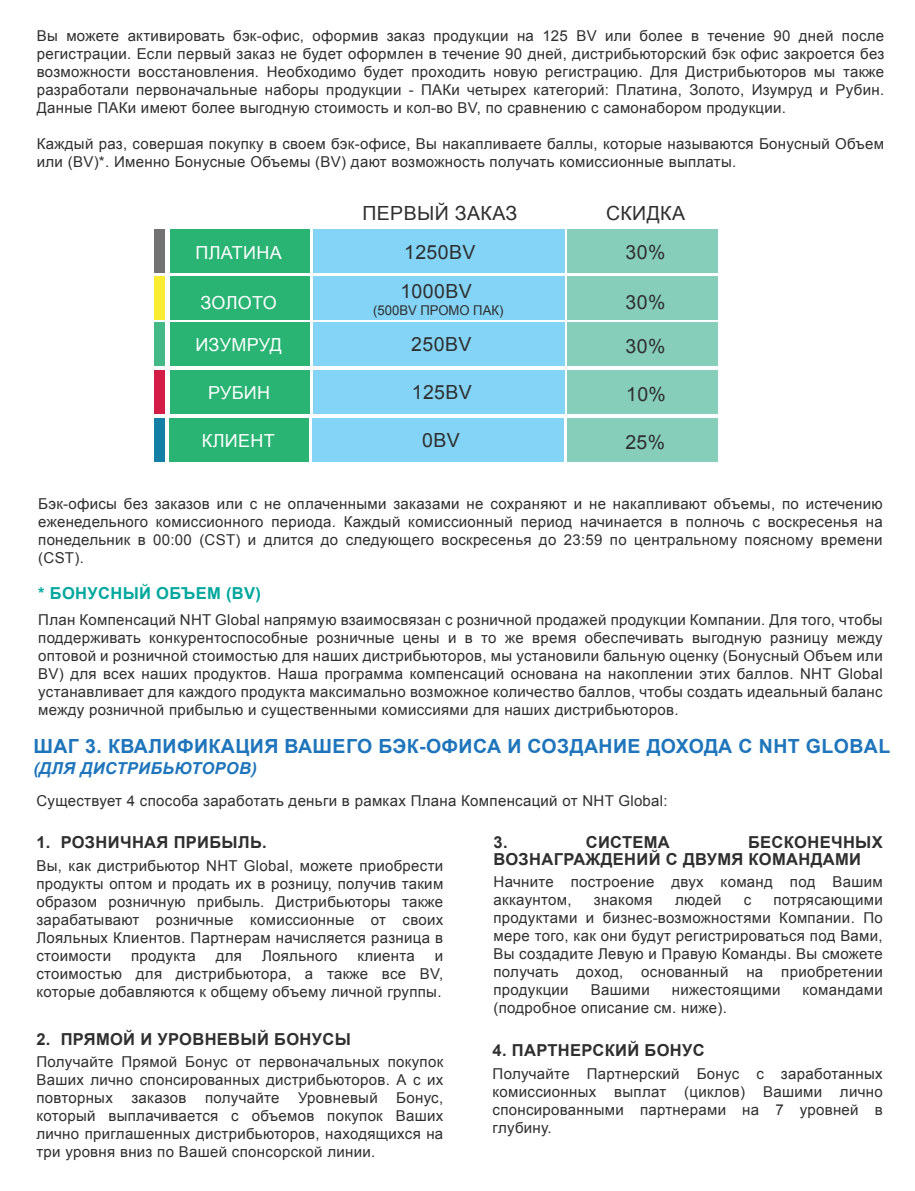
<style>
.page{position:relative;width:915px;height:1191px;background:#fff}
.page>*{position:absolute;margin:0;border:0;box-sizing:border-box;transform-origin:0 0}
.t1{font:700 19.5px "Arial";letter-spacing:.02em;color:#1e75bb}
.t2{font:19.5px "Arial";letter-spacing:.02em;color:#302f2f}
.t3{font:18px "Arial";letter-spacing:.02em;color:#fff}
.t4{font:700 16.5px/16.5px "Arial";letter-spacing:.02em;color:#302f2f}
.t5{font:italic 700 16.5px "Arial";letter-spacing:.02em;color:#1e75bb}
.t6{font:700 16.5px "Arial";letter-spacing:.02em;color:#00a79d}
.t7{font:15px/18px "Arial";letter-spacing:.02em;color:#302f2f;text-align:justify}
.t8{font:13.5px "Arial";color:#302f2f}
</style>
<div class="page">
<div style="left:313px;top:229px;width:251px;height:44px;background:#83d4f6"></div>
<div style="left:313px;top:276px;width:251px;height:43px;background:#83d4f6"></div>
<div style="left:313px;top:322px;width:251px;height:44px;background:#83d4f6"></div>
<div style="left:567px;top:229px;width:150px;height:44px;background:#86ceba"></div>
<div style="left:567px;top:276px;width:150px;height:43px;background:#86ceba"></div>
<div style="left:567px;top:322px;width:150px;height:44px;background:#86ceba"></div>
<div style="left:170px;top:229px;width:139px;height:44px;background:#29b473"></div>
<div style="left:170px;top:276px;width:139px;height:43px;background:#29b473"></div>
<div style="left:170px;top:322px;width:139px;height:44px;background:#29b473"></div>
<div style="left:154px;top:229px;width:10px;height:44px;background:#717271"></div>
<div style="left:154px;top:276px;width:10px;height:43px;background:#f9ec31"></div>
<div style="left:154px;top:322px;width:10px;height:44px;background:#43b988"></div>
<div style="left:313px;top:370px;width:251px;height:44px;background:#83d4f6"></div>
<div style="left:567px;top:370px;width:150px;height:44px;background:#86ceba"></div>
<div style="left:170px;top:370px;width:139px;height:44px;background:#29b473"></div>
<div style="left:155px;top:370px;width:10px;height:44px;background:#d21e46"></div>
<div style="left:312px;top:418px;width:252px;height:44px;background:#83d4f6"></div>
<div style="left:567px;top:418px;width:150px;height:44px;background:#86ceba"></div>
<div style="left:170px;top:418px;width:139px;height:44px;background:#29b473"></div>
<div style="left:154px;top:418px;width:10px;height:44px;background:#147fa5"></div>
<p class="t7" style="left:37px;top:27px;width:848px">Вы можете активировать бэк-офис, оформив заказ продукции на 125 BV или более в течение 90 дней после регистрации. Если первый заказ не будет оформлен в течение 90 дней, дистрибьюторский бэк офис закроется без возможности восстановления. Необходимо будет проходить новую регистрацию. Для Дистрибьюторов мы также разработали первоначальные наборы продукции - ПАКи четырех категорий: Платина, Золото, Изумруд и Рубин.<br>Данные ПАКи имеют более выгодную стоимость и кол-во BV, по сравнению с самонабором продукции.</p>
<p class="t7" style="left:37px;top:135px;width:848px">Каждый раз, совершая покупку в своем бэк-офисе, Вы накапливаете баллы, которые называются Бонусный Объем или (BV)*. Именно Бонусные Объемы (BV) дают возможность получать комиссионные выплаты.</p>
<p class="t3" style="left:195px;top:241px;width:88px">ПЛАТИНА</p>
<p class="t3" style="left:200px;top:291px;width:78px">ЗОЛОТО</p>
<p class="t3" style="left:195px;top:333px;width:88px">ИЗУМРУД</p>
<h1 class="t2" style="left:362px;top:200px;width:156px">ПЕРВЫЙ ЗАКАЗ</h1>
<h1 class="t2" style="left:605px;top:200px;width:80px">СКИДКА</h1>
<h1 class="t2" style="left:404px;top:239px;width:73px">1250BV</h1>
<h1 class="t2" style="left:400px;top:279px;width:73px">1000BV</h1>
<p class="t8" style="left:373px;top:301px;width:132px">(500BV ПРОМО ПАК)</p>
<h1 class="t2" style="left:411px;top:332px;width:62px">250BV</h1>
<h1 class="t2" style="left:625px;top:239px;width:41px">30%</h1>
<h1 class="t2" style="left:625px;top:289px;width:41px">30%</h1>
<h1 class="t2" style="left:625px;top:333px;width:41px">30%</h1>
<p class="t3" style="left:208px;top:381px;width:64px">РУБИН</p>
<h1 class="t2" style="left:411px;top:380px;width:62px">125BV</h1>
<h1 class="t2" style="left:626px;top:381px;width:41px">10%</h1>
<p class="t3" style="left:202px;top:429px;width:75px">КЛИЕНТ</p>
<h1 class="t2" style="left:422px;top:427px;width:39px">0BV</h1>
<h1 class="t2" style="left:625px;top:429px;width:41px">25%</h1>
<p class="t7" style="left:38px;top:495px;width:845px">Бэк-офисы без заказов или с не оплаченными заказами не сохраняют и не накапливают объемы, по истечению еженедельного комиссионного периода. Каждый комиссионный период начинается в полночь с воскресенья на понедельник в 00:00 (CST) и длится до следующего воскресенья до 23:59 по центральному поясному времени (CST).</p>
<p class="t6" style="left:38px;top:582px;width:224px">* БОНУСНЫЙ ОБЪЕМ (BV)</p>
<p class="t7" style="left:38px;top:611px;width:845px">План Компенсаций NHT Global напрямую взаимосвязан с розничной продажей продукции Компании. Для того, чтобы поддерживать конкурентоспособные розничные цены и в то же время обеспечивать выгодную разницу между оптовой и розничной стоимостью для наших дистрибьюторов, мы установили бальную оценку (Бонусный Объем или BV) для всех наших продуктов. Наша программа компенсаций основана на накоплении этих баллов. NHT Global устанавливает для каждого продукта максимально возможное количество баллов, чтобы создать идеальный баланс между розничной прибылью и существенными комиссиями для наших дистрибьюторов.</p>
<h1 class="t1" style="left:33px;top:733px;width:858px">ШАГ 3. КВАЛИФИКАЦИЯ ВАШЕГО БЭК-ОФИСА И СОЗДАНИЕ ДОХОДА С NHT GLOBAL</h1>
<p class="t5" style="left:33px;top:757px;width:225px">(ДЛЯ ДИСТРИБЬЮТОРОВ)</p>
<p class="t7" style="left:36px;top:792px;width:632px">Существует 4 способа заработать деньги в рамках Плана Компенсаций от NHT Global:</p>
<p class="t4" style="left:493px;top:834px;width:16px">3.</p>
<p class="t4" style="left:585px;top:834px;width:86px">СИСТЕМА</p>
<p class="t4" style="left:493px;top:834px;width:390px;text-indent:254px">БЕСКОНЕЧНЫХ<br>ВОЗНАГРАЖДЕНИЙ С ДВУМЯ КОМАНДАМИ</p>
<p class="t7" style="left:493px;top:873px;width:390px">Начните построение двух команд под Вашим аккаунтом,</p>
<p class="t4" style="left:36px;top:834px;width:232px">1. РОЗНИЧНАЯ ПРИБЫЛЬ.</p>
<p class="t7" style="left:36px;top:856px;width:408px">Вы, как дистрибьютор NHT Global, можете приобрести продукты оптом и продать их в розницу, получив таким образом розничную прибыль. Дистрибьюторы также зарабатывают розничные комиссионные от своих Лояльных Клиентов. Партнерам начисляется разница в стоимости</p>
<p class="t7" style="left:593px;top:891px;width:60px">знакомя</p>
<p class="t7" style="left:674px;top:891px;width:48px">людей</p>
<p class="t7" style="left:743px;top:891px;width:9px">с</p>
<p class="t7" style="left:493px;top:891px;width:390px;text-indent:280px">потрясающими продуктами и бизнес-возможностями Компании. По мере того, как они будут регистрироваться под Вами, Вы создадите Левую и Правую Команды. Вы сможете получать доход, основанный на приобретении продукции</p>
<p class="t7" style="left:131px;top:946px;width:66px">продукта</p>
<p class="t7" style="left:216px;top:946px;width:28px">для</p>
<p class="t7" style="left:262px;top:946px;width:77px">Лояльного</p>
<p class="t7" style="left:357px;top:946px;width:59px">клиента</p>
<p class="t7" style="left:36px;top:946px;width:408px;text-indent:398px">и стоимостью для дистрибьютора, а также все BV, которые добавляются к общему объему личной группы.</p>
<p class="t4" style="left:36px;top:1031px;width:316px">2. ПРЯМОЙ И УРОВНЕВЫЙ БОНУСЫ</p>
<p class="t7" style="left:36px;top:1053px;width:408px">Получайте Прямой Бонус от первоначальных покупок Ваших лично спонсированных дистрибьюторов. А с их повторных заказов получайте Уровневый Бонус, который выплачивается с объемов покупок Ваших лично приглашенных дистрибьюторов, находящихся на три уровня вниз по Вашей спонсорской линии.</p>
<p class="t7" style="left:590px;top:981px;width:60px">Вашими</p>
<p class="t7" style="left:671px;top:981px;width:110px">нижестоящими</p>
<p class="t7" style="left:802px;top:981px;width:82px">командами</p>
<p class="t7" style="left:493px;top:999px;width:235px">(подробное описание см. ниже).</p>
<p class="t4" style="left:492px;top:1042px;width:213px">4. ПАРТНЕРСКИЙ БОНУС</p>
<p class="t7" style="left:492px;top:1064px;width:391px">Получайте Партнерский Бонус с заработанных комиссионных выплат (циклов) Вашими лично спонсированными партнерами на 7 уровней в глубину.</p>
</div>
